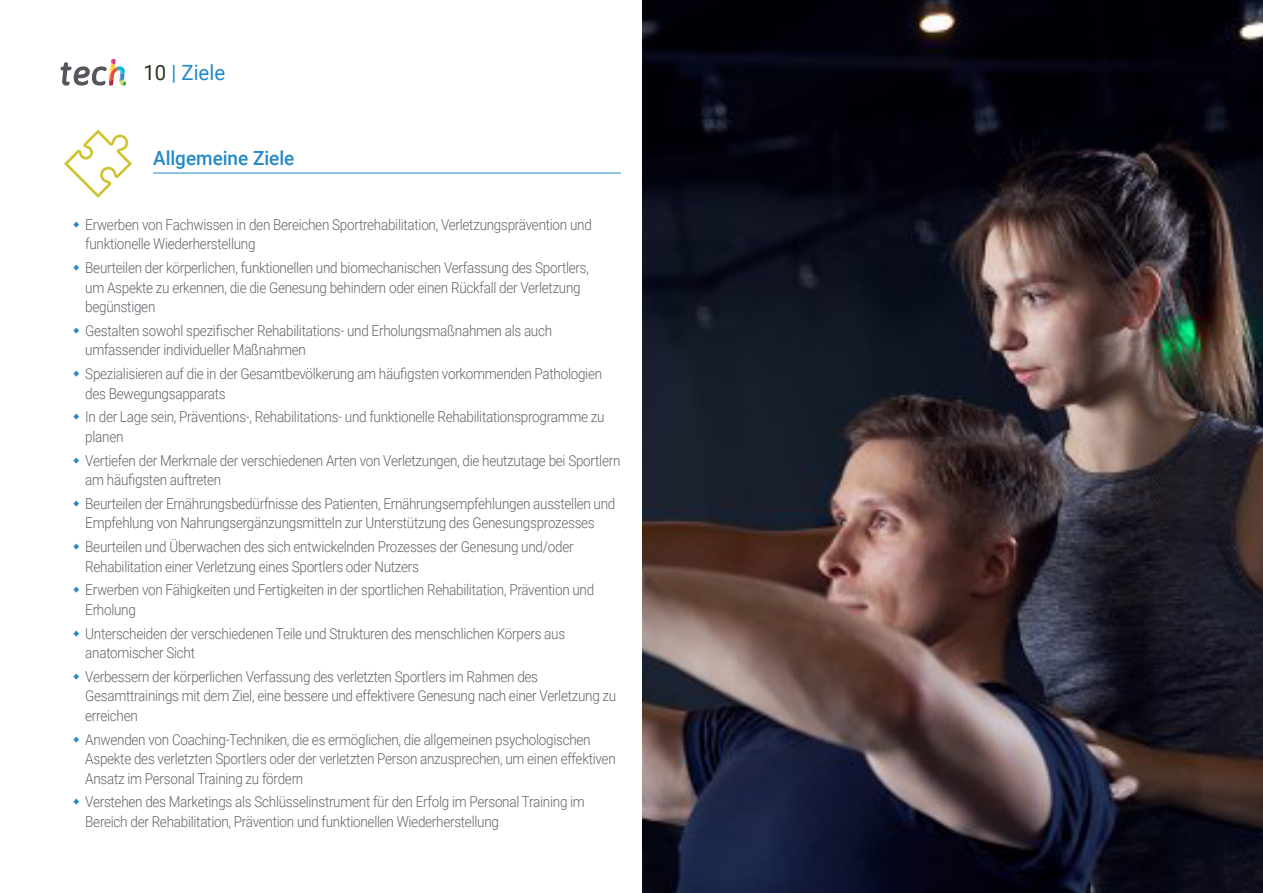
<style>
.page{position:relative;width:1263px;height:893px;background:#fff}
.page>*{position:absolute;margin:0;border:0;box-sizing:border-box;transform-origin:0 0}
.t1{font:21px "Roboto";color:#2488c9}
.t2{font:500 19.5px "Roboto";color:#2488c9}
.t3{font:300 15px/19.5px "Roboto";letter-spacing:-.02em;color:#61646a;scale:.9 1}
.s1{color:#312e20}
</style>
<div class="page">
<hr style="left:153px;top:173px;width:468px;height:1px;background:#2488c9">
<svg style="left:64px;top:130px;width:68px;height:68px"></svg>
<img style="left:642px;top:0;width:621px;height:893px">
<svg style="left:61px;top:59px;width:65px;height:27px"></svg>
<h1 class="t1" style="left:144px;top:57px;width:83px"><span class="s1">10</span> | Ziele</h1>
<h2 class="t2" style="left:153px;top:144px;width:143px">Allgemeine Ziele</h2>
<p class="t3" style="left:85px;top:214px;width:564px">Erwerben von Fachwissen in den Bereichen Sportrehabilitation, Verletzungsprävention und funktionelle Wiederherstellung</p>
<p class="t3" style="left:85px;top:257px;width:561px">Beurteilen der körperlichen, funktionellen und biomechanischen Verfassung des Sportlers, um Aspekte zu erkennen, die die Genesung behindern oder einen Rückfall der Verletzung begünstigen</p>
<p class="t3" style="left:85px;top:320px;width:520px">Gestalten sowohl spezifischer Rehabilitations- und Erholungsmaßnahmen als auch umfassender individueller Maßnahmen</p>
<p class="t3" style="left:85px;top:363px;width:576px">Spezialisieren auf die in der Gesamtbevölkerung am häufigsten vorkommenden Pathologien des Bewegungsapparats</p>
<p class="t3" style="left:85px;top:407px;width:578px">In der Lage sein, Präventions-, Rehabilitations- und funktionelle Rehabilitationsprogramme zu planen</p>
<p class="t3" style="left:85px;top:450px;width:596px">Vertiefen der Merkmale der verschiedenen Arten von Verletzungen, die heutzutage bei Sportlern am häufigsten auftreten</p>
<p class="t3" style="left:85px;top:493px;width:590px">Beurteilen der Ernährungsbedürfnisse des Patienten, Ernährungsempfehlungen ausstellen und<br>Empfehlung von Nahrungsergänzungsmitteln zur Unterstützung des Genesungsprozesses</p>
<p class="t3" style="left:85px;top:536px;width:544px">Beurteilen und Überwachen des sich entwickelnden Prozesses der Genesung und/oder<br>Rehabilitation einer Verletzung eines Sportlers oder Nutzers</p>
<p class="t3" style="left:85px;top:580px;width:567px">Erwerben von Fähigkeiten und Fertigkeiten in der sportlichen Rehabilitation, Prävention und<br>Erholung</p>
<p class="t3" style="left:85px;top:623px;width:535px">Unterscheiden der verschiedenen Teile und Strukturen des menschlichen Körpers aus anatomischer Sicht</p>
<p class="t3" style="left:85px;top:666px;width:592px">Verbessern der körperlichen Verfassung des verletzten Sportlers im Rahmen des<br>Gesamttrainings mit dem Ziel, eine bessere und effektivere Genesung nach einer Verletzung zu erreichen</p>
<p class="t3" style="left:85px;top:729px;width:591px">Anwenden von Coaching-Techniken, die es ermöglichen, die allgemeinen psychologischen<br>Aspekte des verletzten Sportlers oder der verletzten Person anzusprechen, um einen effektiven<br>Ansatz im Personal Training zu fördern</p>
<p class="t3" style="left:85px;top:792px;width:557px">Verstehen des Marketings als Schlüsselinstrument für den Erfolg im Personal Training im<br>Bereich der Rehabilitation, Prävention und funktionellen Wiederherstellung</p>
</div>
